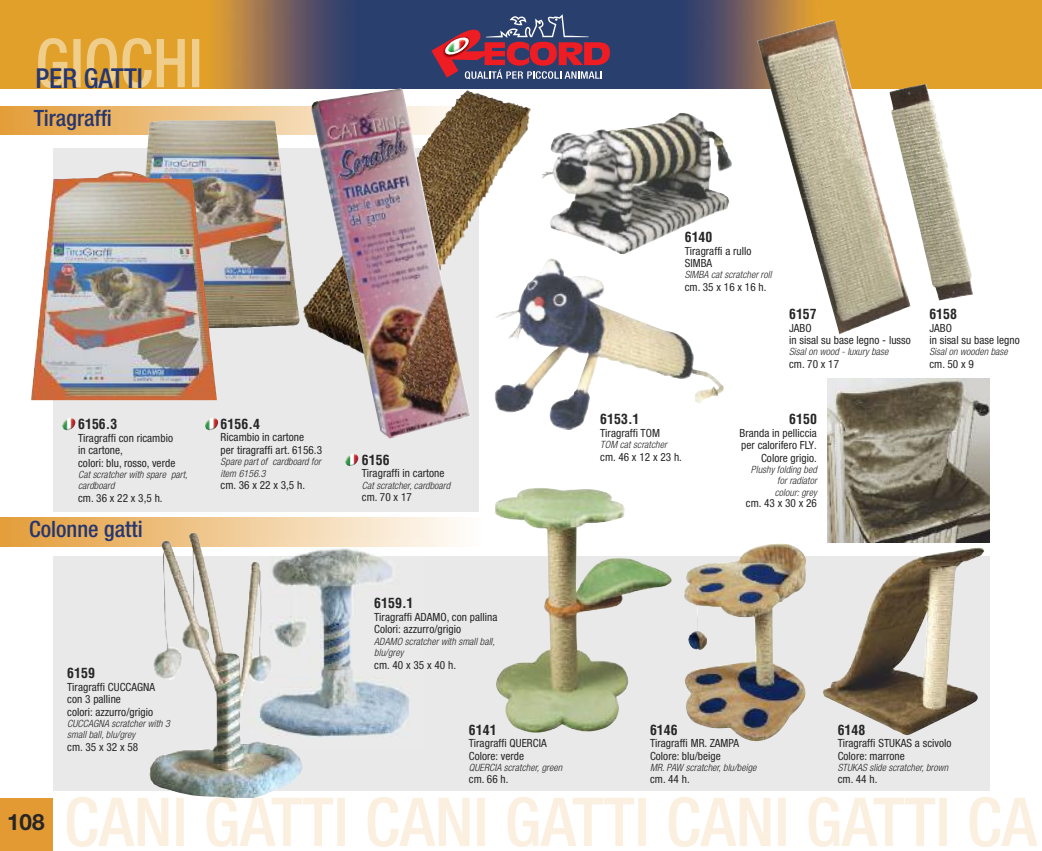
<style>
.page{position:relative;width:1042px;height:851px;background:#fff}
.page>*{position:absolute;margin:0;border:0;box-sizing:border-box;transform-origin:0 0}
.t1{font:500 condensed 27.5px "Helvetica Neue";color:#26376f}
.t2{font:500 condensed 22.5px "Helvetica Neue";color:#26376f}
.t3{font:700 22.5px "Helvetica Neue";color:#272627}
.t4{font:700 condensed 13.75px "Helvetica";letter-spacing:.005em;color:#272627}
.t5{font:condensed 11.25px/12.5px "Helvetica Neue";letter-spacing:.005em;color:#272627}
.t6{font:italic 300 condensed 10px/11.2px "Helvetica Neue";letter-spacing:.01em;color:#272627}
</style>
<div class="page">
<div style="left:53px;top:556px;width:937px;height:234px;background:#e9e9e9"></div>
<div style="left:53px;top:149px;width:426px;height:363px;background:#e9e9e9"></div>
<div style="left:0;top:517px;width:481px;height:29px;background:linear-gradient(to right,#e49d3a,#fffefd)"></div>
<div style="left:0;top:797px;width:53px;height:53px;background:#e39a33"></div>
<svg style="left:67px;top:797px;width:868px;height:49px"></svg>
<img style="left:0;top:0;width:1042px;height:89px">
<svg style="left:431px;top:14px;width:179px;height:65px;background:#6b4565"></svg>
<img style="left:448px;top:39px;width:17px;height:13px">
<img style="left:38px;top:38px;width:161px;height:50px">
<svg style="left:0;top:106px;width:311px;height:29px;background:#ebb76e"></svg>
<img style="left:757px;top:20px;width:153px;height:314px">
<img style="left:889px;top:84px;width:84px;height:216px">
<img style="left:494px;top:258px;width:229px;height:172px">
<img style="left:542px;top:113px;width:189px;height:141px">
<img style="left:471px;top:92px;width:60px;height:233px">
<img style="left:311px;top:88px;width:160px;height:350px">
<img style="left:134px;top:120px;width:166px;height:208px">
<img style="left:31px;top:171px;width:186px;height:229px">
<img style="left:345px;top:454px;width:14px;height:12px">
<svg style="left:205px;top:418px;width:13px;height:12px"></svg>
<img style="left:62px;top:418px;width:14px;height:12px">
<img style="left:302px;top:539px;width:120px;height:198px">
<img style="left:149px;top:532px;width:153px;height:266px">
<img style="left:495px;top:488px;width:176px;height:244px">
<img style="left:823px;top:547px;width:161px;height:188px">
<img style="left:684px;top:543px;width:122px;height:198px">
<img style="left:827px;top:379px;width:163px;height:163px">
<p class="t1" style="left:35px;top:69px;width:109px">PER GATTI</p>
<p class="t2" style="left:34px;top:110px;width:80px">Tiragraffi</p>
<p class="t4" style="left:78px;top:416px;width:41px">6156.3</p>
<p class="t5" style="left:78px;top:432px;width:99px">Tiragraffi con ricambio in cartone,<br>colori: blu, rosso, verde</p>
<p class="t6" style="left:78px;top:469px;width:111px">Cat scratcher with spare part, cardboard</p>
<p class="t5" style="left:78px;top:492px;width:86px">cm. 36 x 22 x 3,5 h.</p>
<p class="t2" style="left:29px;top:521px;width:115px">Colonne gatti</p>
<p class="t4" style="left:221px;top:416px;width:41px">6156.4</p>
<p class="t5" style="left:221px;top:432px;width:103px">Ricambio in cartone<br>per tiragraffi art. 6156.3</p>
<p class="t6" style="left:221px;top:457px;width:102px">Spare part of cardboard for item 6156.3</p>
<p class="t5" style="left:221px;top:479px;width:86px">cm. 36 x 22 x 3,5 h.</p>
<p class="t4" style="left:67px;top:665px;width:29px">6159</p>
<p class="t5" style="left:67px;top:681px;width:89px">Tiragraffi CUCCAGNA con 3 palline<br>colori: azzurro/grigio</p>
<p class="t6" style="left:67px;top:718px;width:104px">CUCCAGNA scratcher with 3 small ball, blu/grey</p>
<p class="t5" style="left:67px;top:741px;width:73px">cm.35 x 32 x 58</p>
<p class="t3" style="left:7px;top:808px;width:39px">108</p>
<p class="t4" style="left:362px;top:452px;width:29px">6156</p>
<p class="t5" style="left:362px;top:468px;width:84px">Tiragraffi in cartone</p>
<p class="t6" style="left:362px;top:480px;width:90px">Cat scratcher, cardboard</p>
<p class="t5" style="left:362px;top:492px;width:51px">cm. 70 x 17</p>
<p class="t4" style="left:374px;top:595px;width:41px">6159.1</p>
<p class="t5" style="left:374px;top:611px;width:125px">Tiragraffi ADAMO, con pallina<br>Colori: azzurro/grigio</p>
<p class="t6" style="left:374px;top:636px;width:122px">ADAMO scratcher with small ball, blu/grey</p>
<p class="t5" style="left:374px;top:659px;width:83px">cm.40 x 35 x 40 h.</p>
<p class="t4" style="left:469px;top:721px;width:29px">6141</p>
<p class="t5" style="left:469px;top:737px;width:79px">Tiragraffi QUERCIA<br>Colore: verde</p>
<p class="t6" style="left:469px;top:762px;width:95px">QUERCIA scratcher, green</p>
<p class="t5" style="left:469px;top:774px;width:41px">cm. 66 h.</p>
<p class="t4" style="left:685px;top:229px;width:29px">6140</p>
<p class="t5" style="left:685px;top:245px;width:68px">Tiragraffi a rullo<br>SIMBA</p>
<p class="t6" style="left:685px;top:270px;width:88px">SIMBA cat scratcher roll</p>
<p class="t5" style="left:685px;top:281px;width:83px">cm.35 x 16 x 16 h.</p>
<p class="t4" style="left:789px;top:306px;width:29px">6157</p>
<p class="t5" style="left:789px;top:322px;width:123px">JABO<br>in sisal su base legno - lusso</p>
<p class="t6" style="left:789px;top:347px;width:101px">Sisal on wood - luxury base</p>
<p class="t5" style="left:789px;top:358px;width:51px">cm. 70 x 17</p>
<p class="t4" style="left:600px;top:411px;width:41px">6153.1</p>
<p class="t5" style="left:600px;top:427px;width:61px">Tiragraffi TOM</p>
<p class="t6" style="left:600px;top:440px;width:68px">TOM cat scratcher</p>
<p class="t5" style="left:600px;top:451px;width:83px">cm.46 x 12 x 23 h.</p>
<p class="t4" style="left:789px;top:411px;width:29px">6150</p>
<p class="t5" style="left:739px;top:427px;width:79px;text-align:right">Branda in pelliccia per calorifero FLY.<br>Colore grigio.</p>
<p class="t6" style="left:775px;top:465px;width:44px;text-align:justify;text-indent:-24px">Plushy folding bed for radiator colour: grey</p>
<p class="t5" style="left:746px;top:497px;width:73px">cm.43 x 30 x 26</p>
<p class="t4" style="left:929px;top:306px;width:29px">6158</p>
<p class="t5" style="left:929px;top:322px;width:92px">JABO<br>in sisal su base legno</p>
<p class="t6" style="left:929px;top:347px;width:80px">Sisal on wooden base</p>
<p class="t5" style="left:929px;top:358px;width:46px">cm.50 x 9</p>
<p class="t4" style="left:650px;top:721px;width:29px">6146</p>
<p class="t5" style="left:650px;top:737px;width:91px">Tiragraffi MR. ZAMPA<br>Colore: blu/beige</p>
<p class="t6" style="left:650px;top:762px;width:108px">MR. PAW scratcher, blu/beige</p>
<p class="t5" style="left:650px;top:774px;width:41px">cm. 44 h.</p>
<p class="t4" style="left:837px;top:721px;width:29px">6148</p>
<p class="t5" style="left:837px;top:737px;width:115px">Tiragraffi STUKAS a scivolo<br>Colore: marrone</p>
<p class="t6" style="left:837px;top:762px;width:112px">STUKAS slide scratcher, brown</p>
<p class="t5" style="left:837px;top:774px;width:41px">cm. 44 h.</p>
</div>
